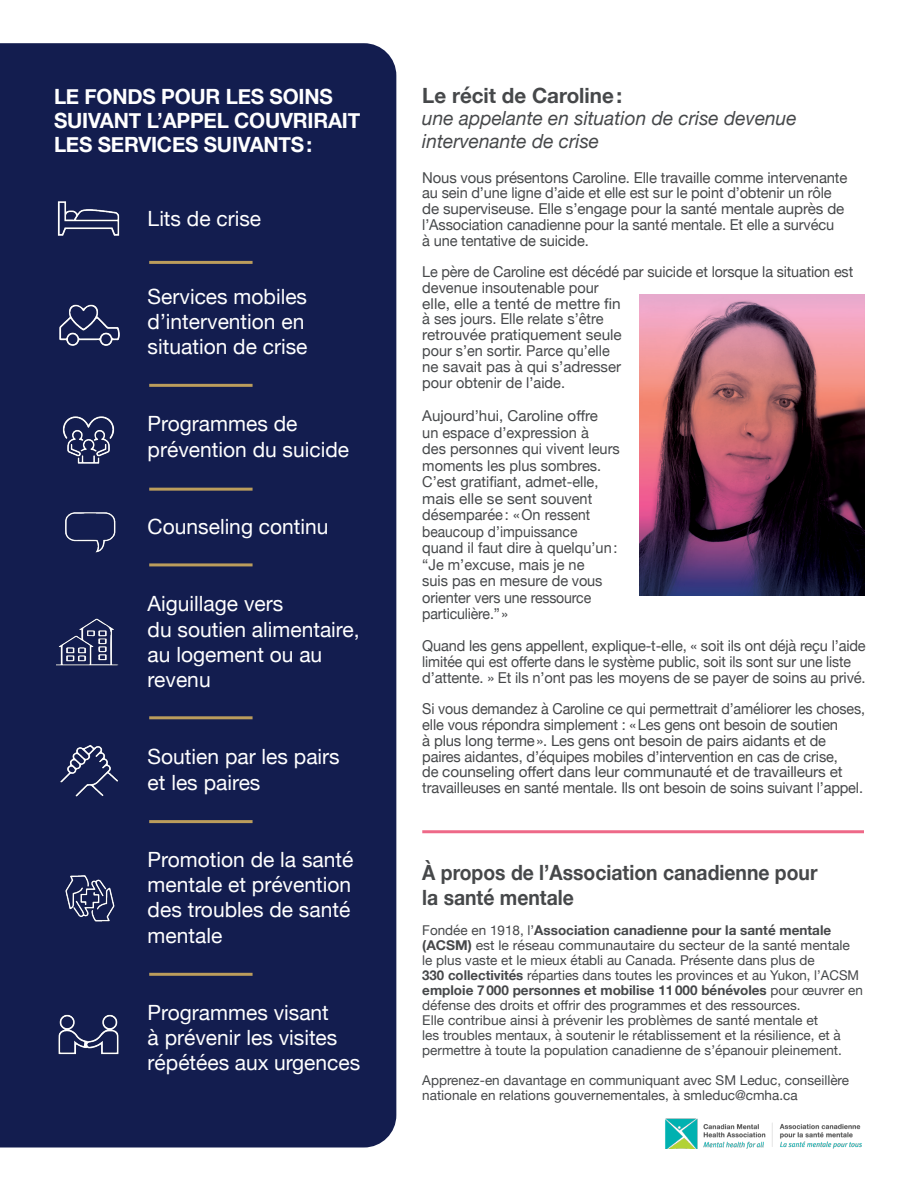
<style>
.page{position:relative;width:918px;height:1188px;background:#fff}
.page>*{position:absolute;margin:0;border:0;box-sizing:border-box;transform-origin:0 0}
.t1{font:21px/25.2px "Helvetica Neue";color:#fff}
.t2{font:700 21px/24px "Helvetica Neue";letter-spacing:-.01em;color:#fff}
.t3{font:700 21px/25.2px "Helvetica Neue";color:#46484a;scale:.92 1}
.t4{font:700 21px "Helvetica Neue";color:#46484a}
.t5{font:italic 19.5px/22.5px "Helvetica Neue";color:#46484a}
.t6{font:15px/16.5px "Helvetica Neue";letter-spacing:-.01em;color:#46484a}
.t7{font:15px/15.8px "Helvetica Neue";letter-spacing:-.01em;color:#46484a;scale:.95 1}
.t8{font:15px/15.9px "Helvetica Neue";letter-spacing:-.01em;color:#46484a;scale:.96 1}
.t9{font:13.5px/15px "Helvetica Neue";color:#46484a}
.s1{font-weight:700}
</style>
<div class="page">
<div style="left:0;top:43px;width:396px;height:1105px;background:#131d4f"></div>
<img style="left:56px;top:198px;width:65px;height:42px">
<img style="left:57px;top:295px;width:63px;height:55px">
<img style="left:55px;top:412px;width:67px;height:55px">
<img style="left:57px;top:510px;width:63px;height:45px">
<img style="left:57px;top:611px;width:63px;height:62px">
<img style="left:57px;top:742px;width:63px;height:57px">
<img style="left:56px;top:870px;width:64px;height:55px">
<img style="left:57px;top:1006px;width:63px;height:56px">
<hr style="left:422px;top:830px;width:442px;height:3px;background:#ee6988">
<hr style="left:149px;top:261px;width:104px;height:3px;background:#bb9d5c">
<hr style="left:149px;top:384px;width:104px;height:3px;background:#bb9d5c">
<hr style="left:149px;top:488px;width:104px;height:3px;background:#bb9d5c">
<hr style="left:149px;top:563px;width:104px;height:3px;background:#bb9d5c">
<hr style="left:149px;top:716px;width:104px;height:3px;background:#bb9d5c">
<hr style="left:149px;top:820px;width:104px;height:3px;background:#bb9d5c">
<hr style="left:149px;top:973px;width:104px;height:3px;background:#bb9d5c">
<img style="left:665px;top:1118px;width:197px;height:31px">
<img style="left:639px;top:295px;width:225px;height:300px">
<p class="t2" style="left:54px;top:85px;width:308px">LE FONDS POUR LES SOINS<br>SUIVANT L’APPEL COUVRIRAIT<br>LES SERVICES SUIVANTS:</p>
<p class="t1" style="left:148px;top:207px;width:115px">Lits de crise</p>
<p class="t1" style="left:148px;top:285px;width:161px">Services mobiles d’intervention en situation de crise</p>
<p class="t1" style="left:148px;top:412px;width:203px">Programmes de prévention du suicide</p>
<p class="t1" style="left:148px;top:515px;width:182px">Counseling continu</p>
<p class="t1" style="left:148px;top:592px;width:214px">Aiguillage vers<br>du soutien alimentaire, au logement ou au revenu</p>
<p class="t1" style="left:148px;top:745px;width:194px">Soutien par les pairs et les paires</p>
<p class="t1" style="left:148px;top:848px;width:207px">Promotion de la santé mentale et prévention des troubles de santé mentale</p>
<p class="t1" style="left:148px;top:1001px;width:214px">Programmes visant<br>à prévenir les visites répétées aux urgences</p>
<p class="t4" style="left:422px;top:79px;width:201px">Le récit de Caroline:</p>
<p class="t5" style="left:422px;top:108px;width:376px">une appelante en situation de crise devenue intervenante de crise</p>
<p class="t6" style="left:422px;top:170px;width:427px;line-height:15.8px">Nous vous présentons Caroline. Elle travaille comme intervenante au sein d’une ligne d’aide et elle est sur le point d’obtenir un rôle de superviseuse. Elle s’engage pour la santé mentale auprès de l’Association canadienne pour la santé mentale. Et elle a survécu<br>à une tentative de suicide.</p>
<p class="t8" style="left:422px;top:265px;width:450px">Le père de Caroline est décédé par suicide et lorsque la situation est devenue insoutenable pour<br>elle, elle a tenté de mettre fin<br>à ses jours. Elle relate s’être<br>retrouvée pratiquement seule<br>pour s’en sortir. Parce qu’elle<br>ne savait pas à qui s’adresser<br>pour obtenir de l’aide.</p>
<p class="t6" style="left:422px;top:408px;width:199px">Aujourd’hui, Caroline offre<br>un espace d’expression à<br>des personnes qui vivent leurs moments les plus sombres.<br>C’est gratifiant, admet-elle, mais elle se sent souvent désemparée: «On ressent beaucoup d’impuissance quand il faut dire à quelqu’un: “Je m’excuse, mais je ne<br>suis pas en mesure de vous orienter vers une ressource particulière.”»</p>
<p class="t6" style="left:422px;top:639px;width:445px;line-height:15.8px">Quand les gens appellent, explique-t-elle, « soit ils ont déjà reçu l’aide limitée qui est offerte dans le système public, soit ils sont sur une liste d’attente. » Et ils n’ont pas les moyens de se payer de soins au privé.</p>
<p class="t7" style="left:422px;top:702px;width:468px">Si vous demandez à Caroline ce qui permettrait d’améliorer les choses, elle vous répondra simplement : «Les gens ont besoin de soutien<br>à plus long terme». Les gens ont besoin de pairs aidants et de paires aidantes, d’équipes mobiles d’intervention en cas de crise,<br>de counseling offert dans leur communauté et de travailleurs et travailleuses en santé mentale. Ils ont besoin de soins suivant l’appel.</p>
<p class="t3" style="left:422px;top:860px;width:431px">À propos de l’Association canadienne pour la santé mentale</p>
<p class="t9" style="left:422px;top:923px;width:442px">Fondée en 1918, l’<span class="s1">Association canadienne pour la santé mentale (ACSM)</span> est le réseau communautaire du secteur de la santé mentale le plus vaste et le mieux établi au Canada. Présente dans plus de<br><span class="s1">330 collectivités</span> réparties dans toutes les provinces et au Yukon, l’ACSM <span class="s1">emploie 7000 personnes et mobilise 11000 bénévoles</span> pour œuvrer en défense des droits et offrir des programmes et des ressources.<br>Elle contribue ainsi à prévenir les problèmes de santé mentale et<br>les troubles mentaux, à soutenir le rétablissement et la résilience, et à permettre à toute la population canadienne de s’épanouir pleinement.</p>
<p class="t9" style="left:422px;top:1073px;width:428px">Apprenez-en davantage en communiquant avec SM Leduc, conseillère nationale en relations gouvernementales, à smleduc@cmha.ca</p>
</div>
